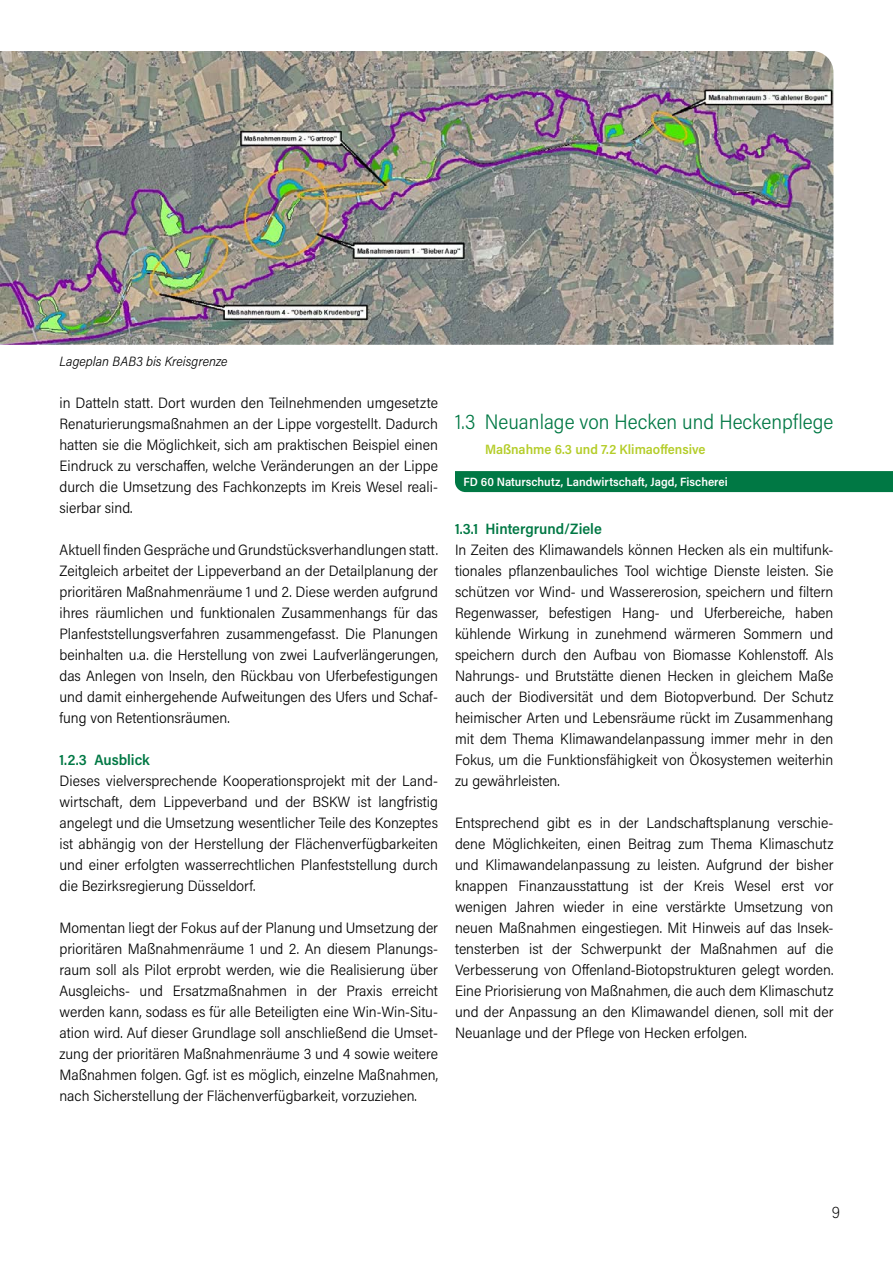
<style>
.page{position:relative;width:893px;height:1263px;background:#fff}
.page>*{position:absolute;margin:0;border:0;box-sizing:border-box;transform-origin:0 0}
.t1{font:300 21px "Acumin Pro Semi Cond";color:#007844}
.t2{font:200 16.5px "Acumin Pro Semi Cond";color:#000}
.t3{font:300 15px/21px "Acumin Pro Semi Cond";color:#000;text-align:justify}
.t4{font:600 15px "Acumin Pro Semi Cond";color:#007844}
.t5{font:600 13.5px "Acumin Pro Semi Cond";color:#b4cd29}
.t6{font:italic 300 13.5px "Acumin Pro Semi Cond";color:#000}
.t7{font:600 12px "Acumin Pro Semi Cond";color:#fff}
</style>
<div class="page">
<div style="left:455px;top:471px;width:438px;height:21px;background:#007844"></div>
<img style="left:0;top:51px;width:833px;height:294px">
<p class="t6" style="left:60px;top:352px;width:170px">Lageplan BAB3 bis Kreisgrenze</p>
<p class="t3" style="left:60px;top:392px;width:380px">in Datteln statt. Dort wurden den Teilnehmenden umgesetzte Renaturierungsmaßnahmen an der Lippe vorgestellt. Dadurch hatten sie die Möglichkeit, sich am praktischen Beispiel einen Eindruck zu verschaffen, welche Veränderungen an der Lippe durch die Umsetzung des Fachkonzepts im Kreis Wesel reali&shy;sierbar sind.</p>
<p class="t3" style="left:60px;top:539px;width:380px">Aktuell finden Gespräche und Grundstücksverhandlungen statt.<br>Zeitgleich arbeitet der Lippeverband an der Detailplanung der prioritären Maßnahmenräume 1 und 2. Diese werden aufgrund ihres räumlichen und funktionalen Zusammenhangs für das Planfeststellungsverfahren zusammengefasst. Die Planungen beinhalten u.a. die Herstellung von zwei Laufverlängerungen, das Anlegen von Inseln, den Rückbau von Uferbefestigungen und damit einhergehende Aufweitungen des Ufers und Schaf&shy;fung von Retentionsräumen.</p>
<p class="t4" style="left:60px;top:749px;width:92px">1.2.3 Ausblick</p>
<p class="t3" style="left:60px;top:770px;width:380px">Dieses vielversprechende Kooperationsprojekt mit der Land&shy;wirtschaft, dem Lippeverband und der BSKW ist langfristig angelegt und die Umsetzung wesentlicher Teile des Konzeptes ist abhängig von der Herstellung der Flächenverfügbarkeiten und einer erfolgten wasserrechtlichen Planfeststellung durch die Bezirksregierung Düsseldorf.</p>
<p class="t3" style="left:60px;top:917px;width:380px">Momentan liegt der Fokus auf der Planung und Umsetzung der prioritären Maßnahmenräume 1 und 2. An diesem Planungs&shy;raum soll als Pilot erprobt werden, wie die Realisierung über Ausgleichs- und Ersatzmaßnahmen in der Praxis erreicht werden kann, sodass es für alle Beteiligten eine Win-Win-Situ&shy;ation wird. Auf dieser Grundlage soll anschließend die Umset&shy;zung der prioritären Maßnahmenräume 3 und 4 sowie weitere Maßnahmen folgen. Ggf. ist es möglich, einzelne Maßnahmen, nach Sicherstellung der Flächenverfügbarkeit, vorzuziehen.</p>
<h1 class="t1" style="left:455px;top:407px;width:380px">1.3 Neuanlage von Hecken und Heckenpflege</h1>
<p class="t5" style="left:485px;top:440px;width:222px">Maßnahme 6.3 und 7.2 Klimaoffensive</p>
<p class="t7" style="left:463px;top:473px;width:266px">FD 60 Naturschutz, Landwirtschaft, Jagd, Fischerei</p>
<p class="t4" style="left:455px;top:518px;width:148px">1.3.1 Hintergrund/Ziele</p>
<p class="t3" style="left:455px;top:539px;width:380px">In Zeiten des Klimawandels können Hecken als ein multifunk&shy;tionales pflanzenbauliches Tool wichtige Dienste leisten. Sie schützen vor Wind- und Wassererosion, speichern und filtern Regenwasser, befestigen Hang- und Uferbereiche, haben kühlende Wirkung in zunehmend wärmeren Sommern und speichern durch den Aufbau von Biomasse Kohlenstoff. Als Nahrungs- und Brutstätte dienen Hecken in gleichem Maße auch der Biodiversität und dem Biotopverbund. Der Schutz heimischer Arten und Lebensräume rückt im Zusammenhang mit dem Thema Klimawandelanpassung immer mehr in den Fokus, um die Funktionsfähigkeit von Ökosystemen weiterhin zu gewährleisten.</p>
<p class="t3" style="left:455px;top:812px;width:380px">Entsprechend gibt es in der Landschaftsplanung verschie&shy;dene Möglichkeiten, einen Beitrag zum Thema Klimaschutz und Klimawandelanpassung zu leisten. Aufgrund der bisher knappen Finanzausstattung ist der Kreis Wesel erst vor wenigen Jahren wieder in eine verstärkte Umsetzung von neuen Maßnahmen eingestiegen. Mit Hinweis auf das Insek&shy;tensterben ist der Schwerpunkt der Maßnahmen auf die Verbesserung von Offenland-Biotopstrukturen gelegt worden.<br>Eine Priorisierung von Maßnahmen, die auch dem Klimaschutz und der Anpassung an den Klimawandel dienen, soll mit der Neuanlage und der Pflege von Hecken erfolgen.</p>
<p class="t2" style="left:832px;top:1201px;width:10px">9</p>
</div>
